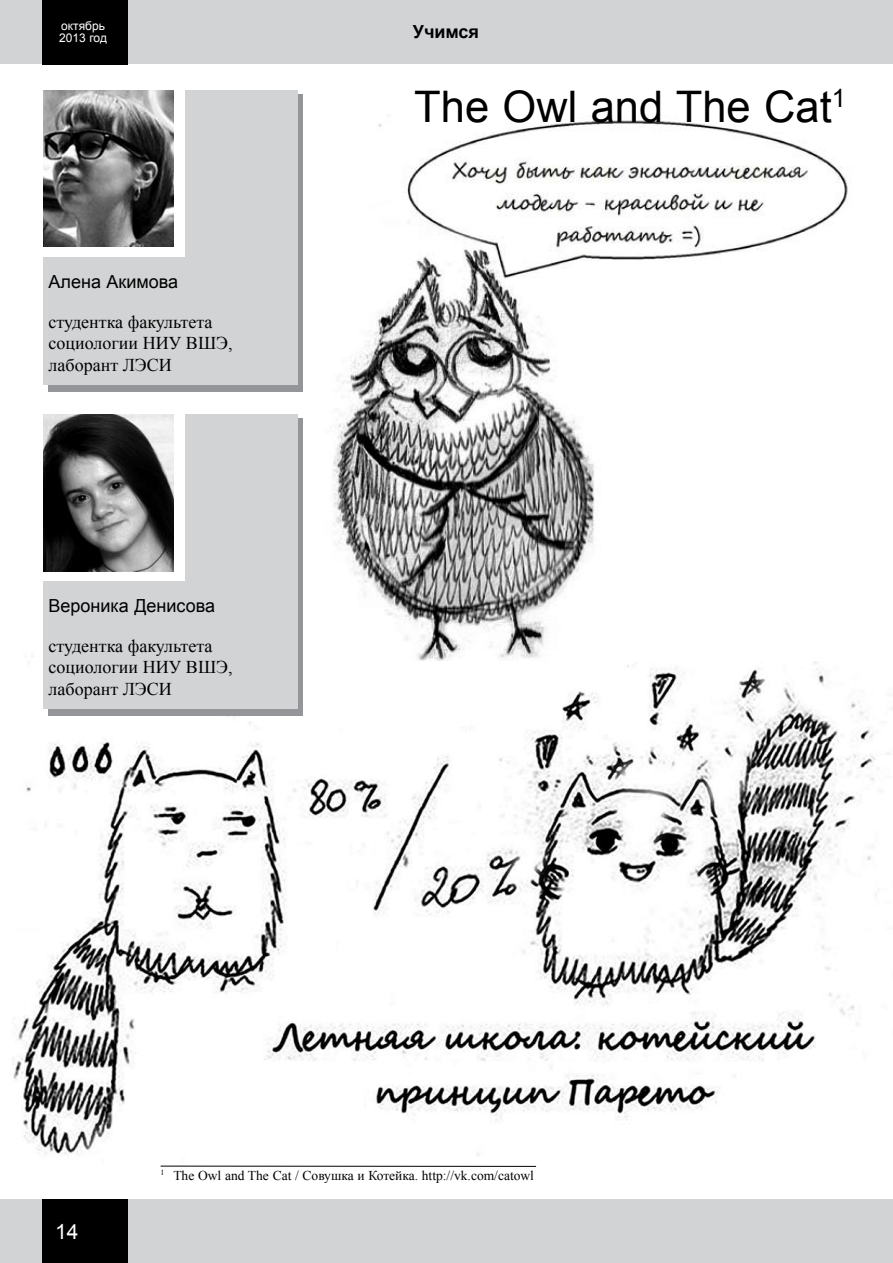
<style>
.page{position:relative;width:893px;height:1263px;background:#fff}
.page>*{position:absolute;margin:0;border:0;box-sizing:border-box;transform-origin:0 0}
.t1{font:43.5px "Arial";color:#000}
.t2{font:21px "Arial";color:#fff}
.t3{font:18px/21.6px "Times New Roman";color:#000}
.t4{font:18px "Arial";color:#000}
.t5{font:700 18px "Arial";color:#000}
.t6{font:13.5px "Times New Roman";color:#000}
.t7{font:12px/12px "Arial";color:#fff}
</style>
<div class="page">
<div style="left:0;top:0;width:893px;height:64px;background:#d1d3d4"></div>
<div style="left:0;top:1199px;width:893px;height:64px;background:#d1d3d4"></div>
<div style="left:42px;top:0;width:85px;height:64px;background:#000"></div>
<div style="left:42px;top:1200px;width:85px;height:63px;background:#000"></div>
<img style="left:13px;top:656px;width:880px;height:500px">
<img style="left:315px;top:120px;width:538px;height:540px">
<div style="left:190px;top:95px;width:113px;height:178px;background:#939598"></div>
<div style="left:48px;top:262px;width:255px;height:130px;background:#939598"></div>
<div style="left:186px;top:90px;width:112px;height:178px;background:#d1d3d4"></div>
<img style="left:43px;top:90px;width:130px;height:157px">
<div style="left:43px;top:258px;width:255px;height:127px;background:#d1d3d4"></div>
<div style="left:190px;top:419px;width:113px;height:178px;background:#939598"></div>
<div style="left:48px;top:586px;width:255px;height:130px;background:#939598"></div>
<div style="left:186px;top:414px;width:112px;height:178px;background:#d1d3d4"></div>
<img style="left:43px;top:414px;width:130px;height:157px">
<div style="left:43px;top:582px;width:255px;height:127px;background:#d1d3d4"></div>
<hr style="left:161px;top:1166px;width:375px;height:1px;background:#000">
<p class="t7" style="left:59px;top:20px;width:49px">октябрь<br>2013 год</p>
<p class="t4" style="left:49px;top:270px;width:131px">Алена Акимова</p>
<p class="t3" style="left:49px;top:311px;width:185px">студентка факультета социологии НИУ ВШЭ, лаборант ЛЭСИ</p>
<p class="t4" style="left:49px;top:594px;width:168px">Вероника Денисова</p>
<p class="t3" style="left:49px;top:635px;width:185px">студентка факультета социологии НИУ ВШЭ, лаборант ЛЭСИ</p>
<p class="t5" style="left:413px;top:20px;width:68px">Учимся</p>
<h1 class="t1" style="left:414px;top:78px;width:433px">The Owl and The Cat<sup>1</sup></h1>
<p class="t2" style="left:55px;top:1218px;width:25px">14</p>
<p class="t6" style="left:161px;top:1166px;width:375px"><sup>1</sup> The Owl and The Cat / Совушка и Котейка. http://vk.com/catowl</p>
</div>
